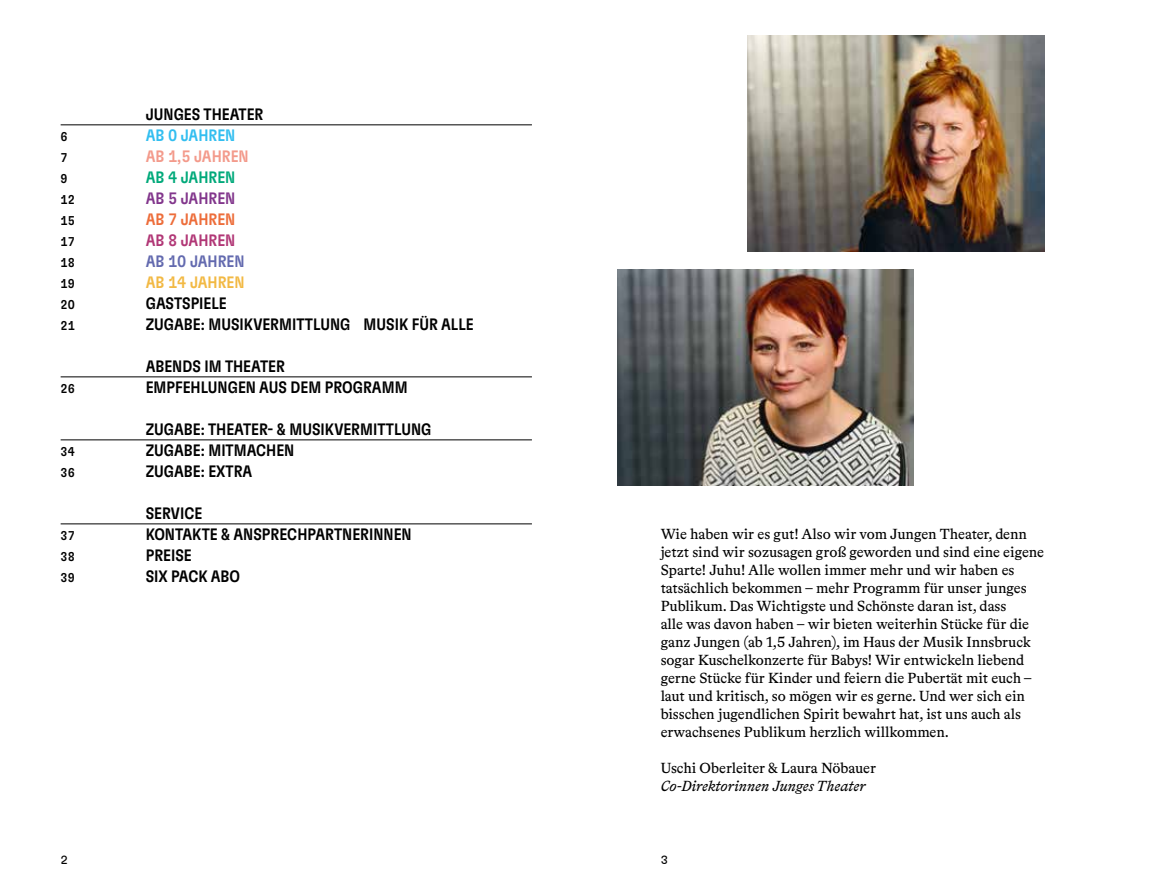
<style>
.page{position:relative;width:1149px;height:893px;background:#fff}
.page>*{position:absolute;margin:0;border:0;box-sizing:border-box;transform-origin:0 0}
.t1{font:500 condensed 16.5px "GT Flexa";color:#000}
.t2{font:500 condensed 16.5px "GT Flexa";color:#f39a8b}
.t3{font:500 condensed 16.5px "GT Flexa";color:#636aaf}
.t4{font:500 condensed 16.5px "GT Flexa";color:#f2b944}
.t5{font:500 condensed 16.5px "GT Flexa";color:#32bef0}
.t6{font:500 condensed 16.5px "GT Flexa";color:#00a97a}
.t7{font:500 condensed 16.5px "GT Flexa";color:#82368c}
.t8{font:500 condensed 16.5px "GT Flexa";color:#ed6d3a}
.t9{font:500 condensed 16.5px "GT Flexa";color:#b13776}
.t10{font:14.7px/18px "Bradford LL";color:#000}
.t11{font:italic 14.7px "Bradford LL";letter-spacing:-.01em;color:#000}
.t12{font:500 condensed 12.75px "GT Flexa";color:#000}
.t13{font:12px "GT Flexa VF";color:#000}
</style>
<div class="page">
<hr style="left:61px;top:124px;width:470px;height:1px;background:#000">
<hr style="left:61px;top:376px;width:470px;height:1px;background:#000">
<hr style="left:61px;top:439px;width:470px;height:1px;background:#000">
<hr style="left:61px;top:523px;width:470px;height:1px;background:#000">
<img style="left:747px;top:35px;width:297px;height:216px">
<img style="left:617px;top:269px;width:296px;height:216px">
<p class="t1" style="left:146px;top:104px;width:119px">JUNGES THEATER</p>
<p class="t12" style="left:61px;top:129px;width:9px">6</p>
<p class="t5" style="left:146px;top:125px;width:91px">AB 0 JAHREN</p>
<p class="t12" style="left:61px;top:150px;width:9px">7</p>
<p class="t2" style="left:146px;top:146px;width:104px">AB 1,5 JAHREN</p>
<p class="t12" style="left:61px;top:171px;width:9px">9</p>
<p class="t6" style="left:146px;top:167px;width:91px">AB 4 JAHREN</p>
<p class="t12" style="left:61px;top:192px;width:16px">12</p>
<p class="t7" style="left:146px;top:188px;width:91px">AB 5 JAHREN</p>
<p class="t12" style="left:61px;top:213px;width:16px">15</p>
<p class="t8" style="left:146px;top:209px;width:91px">AB 7 JAHREN</p>
<p class="t12" style="left:61px;top:234px;width:16px">17</p>
<p class="t9" style="left:146px;top:230px;width:91px">AB 8 JAHREN</p>
<p class="t12" style="left:61px;top:255px;width:16px">18</p>
<p class="t3" style="left:146px;top:251px;width:100px">AB 10 JAHREN</p>
<p class="t12" style="left:61px;top:276px;width:16px">19</p>
<p class="t4" style="left:146px;top:272px;width:100px">AB 14 JAHREN</p>
<p class="t12" style="left:61px;top:297px;width:16px">20</p>
<p class="t1" style="left:146px;top:293px;width:82px">GASTSPIELE</p>
<p class="t12" style="left:61px;top:318px;width:16px">21</p>
<p class="t1" style="left:146px;top:314px;width:329px">ZUGABE: MUSIKVERMITTLUNG MUSIK FÜR ALLE</p>
<p class="t1" style="left:146px;top:356px;width:141px">ABENDS IM THEATER</p>
<p class="t12" style="left:61px;top:381px;width:16px">26</p>
<p class="t1" style="left:146px;top:377px;width:263px">EMPFEHLUNGEN AUS DEM PROGRAMM</p>
<p class="t1" style="left:146px;top:419px;width:287px">ZUGABE: THEATER- &amp; MUSIKVERMITTLUNG</p>
<p class="t12" style="left:61px;top:444px;width:16px">34</p>
<p class="t1" style="left:146px;top:440px;width:150px">ZUGABE: MITMACHEN</p>
<p class="t12" style="left:61px;top:465px;width:16px">36</p>
<p class="t1" style="left:146px;top:461px;width:108px">ZUGABE: EXTRA</p>
<p class="t1" style="left:146px;top:503px;width:58px">SERVICE</p>
<p class="t12" style="left:61px;top:528px;width:16px">37</p>
<p class="t1" style="left:146px;top:524px;width:267px">KONTAKTE &amp; ANSPRECHPARTNERINNEN</p>
<p class="t12" style="left:61px;top:549px;width:16px">38</p>
<p class="t1" style="left:146px;top:545px;width:48px">PREISE</p>
<p class="t12" style="left:61px;top:570px;width:16px">39</p>
<p class="t1" style="left:146px;top:566px;width:96px">SIX PACK ABO</p>
<p class="t10" style="left:660px;top:524px;width:385px">Wie haben wir es gut! Also wir vom Jungen Theater, denn jetzt sind wir sozusagen groß geworden und sind eine eigene Sparte! Juhu! Alle wollen immer mehr und wir haben es tatsächlich bekommen – mehr Programm für unser junges Publikum. Das Wichtigste und Schönste daran ist, dass<br>alle was davon haben – wir bieten weiterhin Stücke für die ganz Jungen (ab 1,5 Jahren), im Haus der Musik Innsbruck sogar Kuschelkonzerte für Babys! Wir entwickeln liebend gerne Stücke für Kinder und feiern die Pubertät mit euch – laut und kritisch, so mögen wir es gerne. Und wer sich ein bisschen jugendlichen Spirit bewahrt hat, ist uns auch als erwachsenes Publikum herzlich willkommen.</p>
<p class="t10" style="left:660px;top:758px;width:217px">Uschi Oberleiter &amp; Laura Nöbauer</p>
<p class="t11" style="left:660px;top:776px;width:207px">Co-Direktorinnen Junges Theater</p>
<p class="t13" style="left:60px;top:853px;width:9px">2</p>
<p class="t13" style="left:660px;top:853px;width:9px">3</p>
</div>
